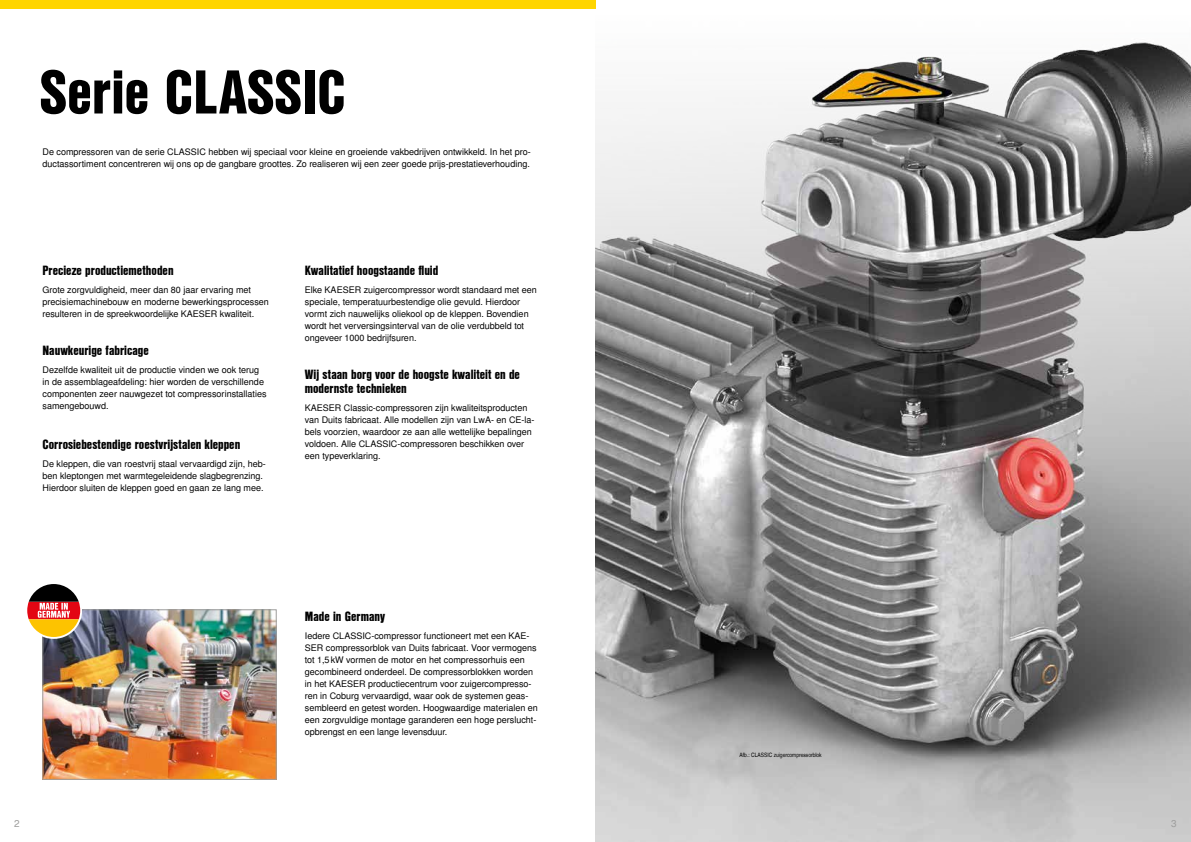
<style>
.page{position:relative;width:1191px;height:842px;background:#fff}
.page>*{position:absolute;margin:0;border:0;box-sizing:border-box;transform-origin:0 0}
.t1{font:60px "Nimbus San L Bla Con";color:#000}
.t2{font:13px/14px "Nimbus San L Bla Con";color:#000}
.t3{font:10px "Nimbus San L";color:#9d9d9c}
.t4{font:9px/12px "Nimbus San L";color:#000}
.t5{font:6px "Nimbus San L Reg Con";color:#000}
</style>
<div class="page">
<img style="left:595px;top:0;width:596px;height:842px">
<div style="left:0;top:0;width:595px;height:9px;background:#ffd500"></div>
<img style="left:45px;top:611px;width:229px;height:167px">
<div style="left:43px;top:609px;width:233px;height:171px;border:1px solid #9d9d9c"></div>
<svg style="left:27px;top:584px;width:55px;height:55px"></svg>
<h1 class="t1" style="left:40px;top:47px;width:308px">Serie CLASSIC</h1>
<p class="t4" style="left:43px;top:146px;width:490px">De compressoren van de serie CLASSIC hebben wij speciaal voor kleine en groeiende vakbedrijven ontwikkeld. In het pro&shy;ductassortiment concentreren wij ons op de gangbare groottes. Zo realiseren wij een zeer goede prijs-prestatieverhouding.</p>
<h2 class="t2" style="left:43px;top:263px;width:133px">Precieze productiemethoden</h2>
<p class="t4" style="left:43px;top:284px;width:228px">Grote zorgvuldigheid, meer dan 80 jaar ervaring met precisiemachinebouw en moderne bewerkingsprocessen resulteren in de spreekwoordelijke KAESER kwaliteit.</p>
<h2 class="t2" style="left:43px;top:343px;width:108px">Nauwkeurige fabricage</h2>
<p class="t4" style="left:43px;top:364px;width:226px">Dezelfde kwaliteit uit de productie vinden we ook terug in de assemblageafdeling: hier worden de verschillende componenten zeer nauwgezet tot compressorinstallaties samengebouwd.</p>
<h2 class="t2" style="left:43px;top:437px;width:199px">Corrosiebestendige roestvrijstalen kleppen</h2>
<p class="t4" style="left:43px;top:458px;width:225px">De kleppen, die van roestvrij staal vervaardigd zijn, heb&shy;ben kleptongen met warmtegeleidende slagbegrenzing.<br>Hierdoor sluiten de kleppen goed en gaan ze lang mee.</p>
<h2 class="t2" style="left:305px;top:263px;width:135px">Kwalitatief hoogstaande fluid</h2>
<p class="t4" style="left:305px;top:284px;width:234px">Elke KAESER zuigercompressor wordt standaard met een speciale, temperatuurbestendige olie gevuld. Hierdoor vormt zich nauwelijks oliekool op de kleppen. Bovendien wordt het verversingsinterval van de olie verdubbeld tot ongeveer 1000 bedrijfsuren.</p>
<h2 class="t2" style="left:305px;top:367px;width:217px">Wij staan borg voor de hoogste kwaliteit en de modernste technieken</h2>
<p class="t4" style="left:305px;top:402px;width:231px">KAESER Classic-compressoren zijn kwaliteitsproducten van Duits fabricaat. Alle modellen zijn van LwA- en CE-la&shy;bels voorzien, waardoor ze aan alle wettelijke bepalingen voldoen. Alle CLASSIC-compressoren beschikken over een typeverklaring.</p>
<h2 class="t2" style="left:305px;top:609px;width:82px">Made in Germany</h2>
<p class="t4" style="left:305px;top:630px;width:234px">Iedere CLASSIC-compressor functioneert met een KAE-SER compressorblok van Duits fabricaat. Voor vermogens tot 1,5kW vormen de motor en het compressorhuis een gecombineerd onderdeel. De compressorblokken worden in het KAESER productiecentrum voor zuigercompresso&shy;ren in Coburg vervaardigd, waar ook de systemen geas&shy;sembleerd en getest worden. Hoogwaardige materialen en een zorgvuldige montage garanderen een hoge perslucht&shy;opbrengst en een lange levensduur.</p>
<p class="t5" style="left:739px;top:751px;width:84px">Afb.: CLASSIC zuigercompressorblok</p>
<p class="t3" style="left:14px;top:817px;width:7px">2</p>
<p class="t3" style="left:1171px;top:817px;width:7px">3</p>
</div>
